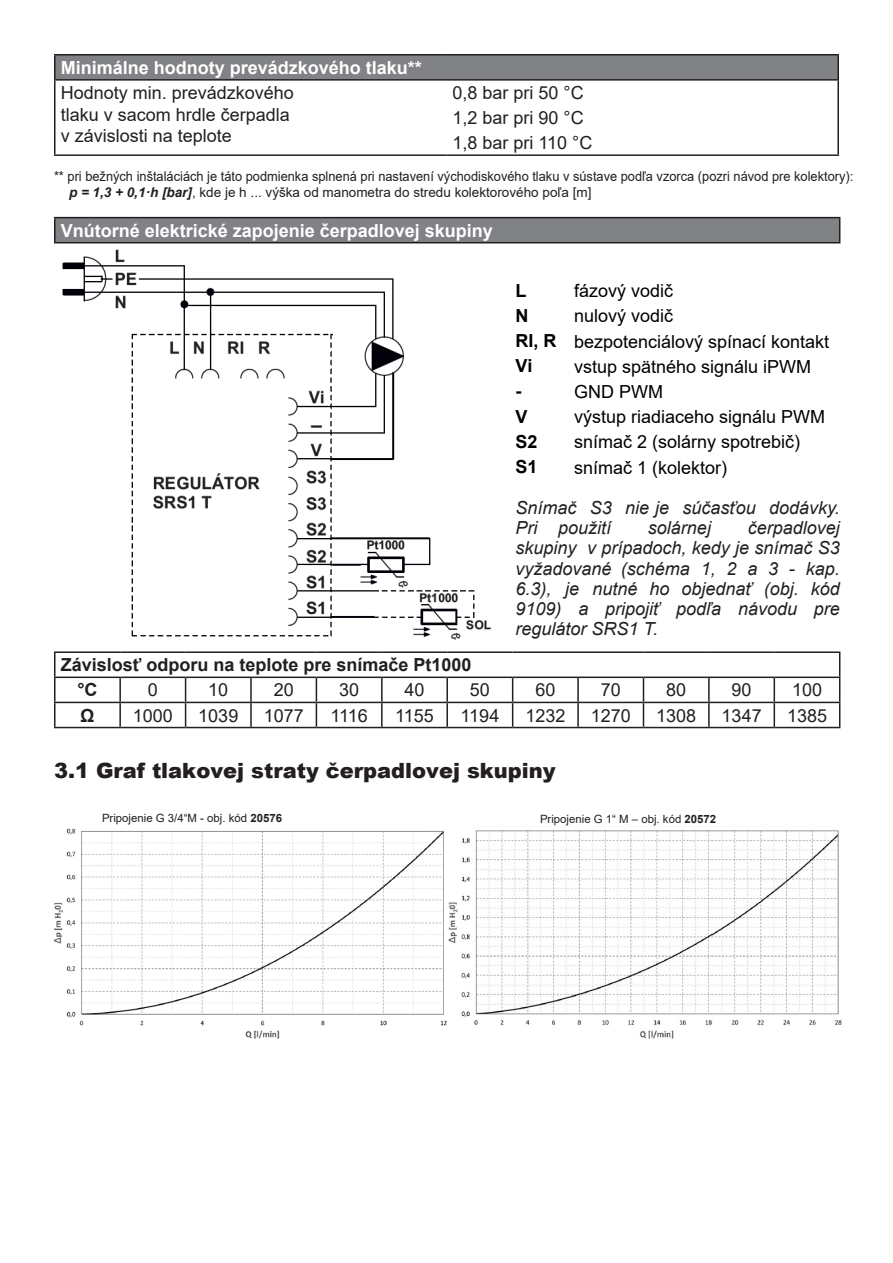
<style>
.page{position:relative;width:893px;height:1263px;background:#fff}
.page>*{position:absolute;margin:0;border:0;box-sizing:border-box;transform-origin:0 0}
.t1{font:900 21px "Arial";color:#231f20}
.t2{font:italic 18px/20.2px "Arial";color:#231f20}
.t3{font:18px/21.6px "Arial";color:#231f20}
.t4{font:18px/25.2px "Arial";color:#000}
.t5{font:700 18px "Arial";color:#fff}
.t6{font:700 18px "Arial";color:#231f20}
.t7{font:700 18px/25.2px "Arial";color:#000}
.t8{font:13.5px "Arial";color:#231f20;scale:.95 1}
.t9{font:13.5px "Arial";color:#231f20}
.t10{font:11.4px "Arial";color:#231f20}
.s1{font-weight:700;font-style:italic}
.s2{font-style:inherit}
.s3{font-weight:700}
</style>
<div class="page">
<div style="left:55px;top:55px;width:783px;height:25px;background:#808285"></div>
<hr style="left:54px;top:54px;width:392px;height:2px;background:#231f20">
<hr style="left:54px;top:56px;width:2px;height:23px;background:#231f20">
<hr style="left:446px;top:54px;width:393px;height:2px;background:#231f20">
<hr style="left:837px;top:56px;width:2px;height:23px;background:#231f20">
<hr style="left:54px;top:79px;width:392px;height:2px;background:#231f20">
<hr style="left:54px;top:81px;width:2px;height:24px;background:#231f20">
<hr style="left:446px;top:79px;width:393px;height:2px;background:#231f20">
<hr style="left:54px;top:105px;width:2px;height:25px;background:#231f20">
<hr style="left:54px;top:130px;width:2px;height:24px;background:#231f20">
<hr style="left:54px;top:154px;width:392px;height:2px;background:#231f20">
<hr style="left:446px;top:154px;width:393px;height:2px;background:#231f20">
<hr style="left:837px;top:81px;width:2px;height:24px;background:#231f20">
<hr style="left:837px;top:105px;width:2px;height:25px;background:#231f20">
<hr style="left:837px;top:130px;width:2px;height:24px;background:#231f20">
<img style="left:53px;top:828px;width:394px;height:211px">
<img style="left:449px;top:830px;width:393px;height:209px">
<hr style="left:54px;top:651px;width:66px;height:2px;background:#231f20">
<hr style="left:54px;top:653px;width:2px;height:23px;background:#231f20">
<hr style="left:120px;top:651px;width:66px;height:2px;background:#231f20">
<hr style="left:186px;top:651px;width:65px;height:2px;background:#231f20">
<hr style="left:251px;top:651px;width:65px;height:2px;background:#231f20">
<hr style="left:316px;top:651px;width:66px;height:2px;background:#231f20">
<hr style="left:382px;top:651px;width:65px;height:2px;background:#231f20">
<hr style="left:447px;top:651px;width:66px;height:2px;background:#231f20">
<hr style="left:513px;top:651px;width:65px;height:2px;background:#231f20">
<hr style="left:578px;top:651px;width:65px;height:2px;background:#231f20">
<hr style="left:643px;top:651px;width:66px;height:2px;background:#231f20">
<hr style="left:709px;top:651px;width:65px;height:2px;background:#231f20">
<hr style="left:774px;top:651px;width:66px;height:2px;background:#231f20">
<hr style="left:54px;top:676px;width:66px;height:2px;background:#231f20">
<hr style="left:54px;top:678px;width:2px;height:24px;background:#231f20">
<hr style="left:120px;top:676px;width:66px;height:2px;background:#231f20">
<hr style="left:119px;top:678px;width:2px;height:24px;background:#231f20">
<hr style="left:186px;top:676px;width:65px;height:2px;background:#231f20">
<hr style="left:251px;top:676px;width:65px;height:2px;background:#231f20">
<hr style="left:250px;top:678px;width:2px;height:24px;background:#231f20">
<hr style="left:316px;top:676px;width:66px;height:2px;background:#231f20">
<hr style="left:382px;top:676px;width:65px;height:2px;background:#231f20">
<hr style="left:381px;top:678px;width:2px;height:24px;background:#231f20">
<hr style="left:447px;top:676px;width:66px;height:2px;background:#231f20">
<hr style="left:446px;top:678px;width:2px;height:24px;background:#231f20">
<hr style="left:513px;top:676px;width:65px;height:2px;background:#231f20">
<hr style="left:578px;top:676px;width:65px;height:2px;background:#231f20">
<hr style="left:577px;top:678px;width:2px;height:24px;background:#231f20">
<hr style="left:643px;top:676px;width:66px;height:2px;background:#231f20">
<hr style="left:709px;top:676px;width:65px;height:2px;background:#231f20">
<hr style="left:708px;top:678px;width:2px;height:24px;background:#231f20">
<hr style="left:774px;top:676px;width:66px;height:2px;background:#231f20">
<hr style="left:54px;top:702px;width:66px;height:1px;background:#231f20">
<hr style="left:54px;top:703px;width:2px;height:24px;background:#231f20">
<hr style="left:120px;top:702px;width:66px;height:1px;background:#231f20">
<hr style="left:119px;top:703px;width:2px;height:24px;background:#231f20">
<hr style="left:186px;top:702px;width:65px;height:1px;background:#231f20">
<svg style="left:185px;top:678px;width:1px;height:49px"></svg>
<hr style="left:251px;top:702px;width:65px;height:1px;background:#231f20">
<hr style="left:250px;top:703px;width:2px;height:24px;background:#231f20">
<hr style="left:316px;top:702px;width:66px;height:1px;background:#231f20">
<svg style="left:316px;top:678px;width:1px;height:49px"></svg>
<hr style="left:382px;top:702px;width:65px;height:1px;background:#231f20">
<hr style="left:381px;top:703px;width:2px;height:24px;background:#231f20">
<hr style="left:447px;top:702px;width:66px;height:1px;background:#231f20">
<hr style="left:446px;top:703px;width:2px;height:24px;background:#231f20">
<hr style="left:513px;top:702px;width:65px;height:1px;background:#231f20">
<svg style="left:512px;top:678px;width:1px;height:49px"></svg>
<hr style="left:578px;top:702px;width:65px;height:1px;background:#231f20">
<hr style="left:577px;top:703px;width:2px;height:24px;background:#231f20">
<hr style="left:643px;top:702px;width:66px;height:1px;background:#231f20">
<svg style="left:643px;top:678px;width:1px;height:49px"></svg>
<hr style="left:709px;top:702px;width:65px;height:1px;background:#231f20">
<hr style="left:708px;top:703px;width:2px;height:24px;background:#231f20">
<hr style="left:774px;top:702px;width:66px;height:1px;background:#231f20">
<svg style="left:774px;top:678px;width:1px;height:49px"></svg>
<svg style="left:839px;top:653px;width:1px;height:74px"></svg>
<hr style="left:54px;top:727px;width:66px;height:1px;background:#231f20">
<hr style="left:120px;top:727px;width:66px;height:1px;background:#231f20">
<hr style="left:186px;top:727px;width:65px;height:1px;background:#231f20">
<hr style="left:251px;top:727px;width:65px;height:1px;background:#231f20">
<hr style="left:316px;top:727px;width:66px;height:1px;background:#231f20">
<hr style="left:382px;top:727px;width:65px;height:1px;background:#231f20">
<hr style="left:447px;top:727px;width:66px;height:1px;background:#231f20">
<hr style="left:513px;top:727px;width:65px;height:1px;background:#231f20">
<hr style="left:578px;top:727px;width:65px;height:1px;background:#231f20">
<hr style="left:643px;top:727px;width:66px;height:1px;background:#231f20">
<hr style="left:709px;top:727px;width:65px;height:1px;background:#231f20">
<hr style="left:774px;top:727px;width:66px;height:1px;background:#231f20">
<img style="left:62px;top:249px;width:429px;height:391px">
<div style="left:55px;top:218px;width:785px;height:25px;background:#808285"></div>
<hr style="left:54px;top:217px;width:786px;height:1px;background:#231f20">
<hr style="left:54px;top:218px;width:2px;height:24px;background:#231f20">
<svg style="left:839px;top:218px;width:1px;height:24px"></svg>
<hr style="left:54px;top:242px;width:786px;height:1px;background:#231f20">
<p class="t5" style="left:61px;top:55px;width:363px">Minimálne hodnoty prevádzkového tlaku**</p>
<p class="t3" style="left:61px;top:82px;width:235px">Hodnoty min. prevádzkového tlaku v sacom hrdle čerpadla v závislosti na teplote</p>
<p class="t3" style="left:452px;top:80px;width:141px;line-height:25px">0,8 bar pri 50 °C<br>1,2 bar pri 90 °C<br>1,8 bar pri 110 °C</p>
<p class="t8" style="left:54px;top:166px;width:843px">** pri bežných inštaláciách je táto podmienka splnená pri nastavení východiskového tlaku v sústave podľa vzorca (pozri návod pre kolektory):</p>
<p class="t9" style="left:69px;top:183px;width:524px"><span class="s1">p = 1,3 + 0,1·h [bar]</span>, kde je h ... výška od manometra do stredu kolektorového poľa [m]</p>
<p class="t5" style="left:61px;top:218px;width:434px">Vnútorné elektrické zapojenie čerpadlovej skupiny</p>
<p class="t7" style="left:516px;top:278px;width:43px">L<br>N<br>RI, R<br>Vi<br>-<br>V<br>S2<br>S1</p>
<p class="t4" style="left:574px;top:278px;width:257px">fázový vodič<br>nulový vodič<br>bezpotenciálový spínací kontakt vstup spätného signálu iPWM<br>GND PWM<br>výstup riadiaceho signálu PWM snímač 2 (solárny spotrebič) snímač 1 (kolektor)</p>
<p class="t2" style="left:516px;top:498px;width:326px">Snímač S3 nie je súčasťou dodávky.<br>Pri použití</p>
<p class="t2" style="left:516px;top:518px;width:326px;text-align:justify;text-indent:232px">čerpadlov<span class="s2">ej </span>skupiny v prípadoch, kedy je snímač S3 vyžadované (schéma 1, 2 a 3 - kap.<br>6.3), je nutné ho objednať (obj. kód 9109) a pripojiť podľa návodu pre regulátor SRS1 T.</p>
<p class="t2" style="left:648px;top:518px;width:65px">solárn<span class="s2">ej</span></p>
<p class="t6" style="left:61px;top:652px;width:412px">Závislosť odporu na teplote pre snímače Pt1000</p>
<p class="t6" style="left:77px;top:677px;width:22px">°C</p>
<p class="t3" style="left:148px;top:679px;width:12px">0</p>
<p class="t3" style="left:208px;top:679px;width:22px">10</p>
<p class="t3" style="left:274px;top:679px;width:22px">20</p>
<p class="t3" style="left:339px;top:679px;width:22px">30</p>
<p class="t3" style="left:405px;top:679px;width:22px">40</p>
<p class="t3" style="left:470px;top:679px;width:22px">50</p>
<p class="t3" style="left:535px;top:679px;width:22px">60</p>
<p class="t3" style="left:601px;top:679px;width:22px">70</p>
<p class="t3" style="left:666px;top:679px;width:22px">80</p>
<p class="t3" style="left:732px;top:679px;width:22px">90</p>
<p class="t3" style="left:792px;top:679px;width:32px">100</p>
<p class="t6" style="left:80px;top:702px;width:16px">Ω</p>
<p class="t3" style="left:133px;top:704px;width:42px">1000</p>
<p class="t3" style="left:198px;top:704px;width:42px">1039</p>
<p class="t3" style="left:264px;top:704px;width:42px">1077</p>
<p class="t3" style="left:330px;top:704px;width:39px">1116</p>
<p class="t3" style="left:395px;top:704px;width:40px">1155</p>
<p class="t3" style="left:461px;top:704px;width:40px">1194</p>
<p class="t3" style="left:525px;top:704px;width:42px">1232</p>
<p class="t3" style="left:591px;top:704px;width:42px">1270</p>
<p class="t3" style="left:656px;top:704px;width:42px">1308</p>
<p class="t3" style="left:722px;top:704px;width:42px">1347</p>
<p class="t3" style="left:787px;top:704px;width:42px">1385</p>
<p class="t1" style="left:54px;top:755px;width:503px">3.1 Graf tlakovej straty čerpadlovej skupiny</p>
<p class="t10" style="left:102px;top:810px;width:181px">Pripojenie G 3/4“M - obj. kód <span class="s3">20576</span></p>
<p class="t10" style="left:540px;top:811px;width:178px">Pripojenie G 1“ M – obj. kód <span class="s3">20572</span></p>
</div>
